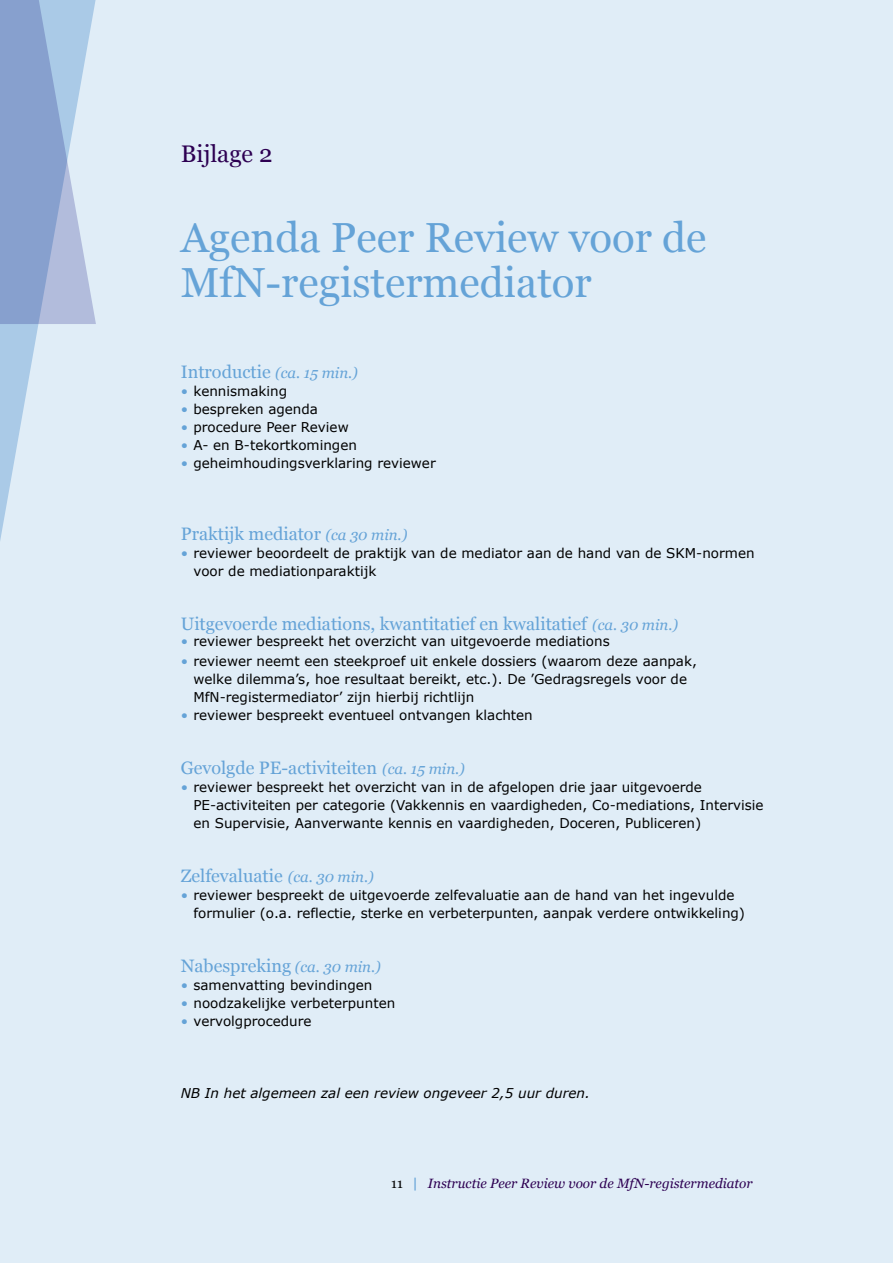
<style>
.page{position:relative;width:893px;height:1263px;background:#e0edf7}
.page>*{position:absolute;margin:0;border:0;box-sizing:border-box;transform-origin:0 0}
.t1{font:42px/45px "Georgia";color:#65a3d7}
.t2{font:24px "Georgia";color:#2d0052}
.t3{font:18px "Georgia";color:#65a3d7}
.t4{font:13.5px/18px "Verdana";color:#000}
.t5{font:italic 13.5px "Georgia";color:#2d0052}
.t6{font:italic 13.5px "Verdana";color:#000}
.s1{font-style:italic;font-size:15px}
.s2{color:#65a3d7}
.s3{font-style:normal;color:#000}
.s4{font-family:"Verdana";font-style:normal;color:#65a3d7}
</style>
<div class="page">
<svg style="left:0;top:324px;width:39px;height:217px"></svg>
<svg style="left:0;top:0;width:96px;height:324px;background:#a0b6d9"></svg>
<h2 class="t2" style="left:181px;top:144px;width:93px">Bijlage 2</h2>
<h1 class="t1" style="left:181px;top:218px;width:527px">Agenda Peer Review voor de<br>MfN-registermediator</h1>
<h3 class="t3" style="left:181px;top:364px;width:179px">Introductie <span class="s1">(ca. 15 min.)</span></h3>
<p class="t4" style="left:181px;top:383px;width:108px"><span class="s2">•</span> kennismaking</p>
<p class="t4" style="left:181px;top:401px;width:139px"><span class="s2">•</span> bespreken agenda</p>
<p class="t4" style="left:181px;top:419px;width:169px"><span class="s2">•</span> procedure Peer Review</p>
<p class="t4" style="left:181px;top:437px;width:178px"><span class="s2">•</span> A- en B-tekortkomingen</p>
<p class="t4" style="left:181px;top:455px;width:257px"><span class="s2">•</span> geheimhoudingsverklaring reviewer</p>
<h3 class="t3" style="left:181px;top:526px;width:228px">Praktijk mediator <span class="s1">(ca 30 min.)</span></h3>
<p class="t4" style="left:193px;top:545px;width:563px;text-indent:-13px"><span class="s2">•</span> reviewer beoordeelt de praktijk van de mediator aan de hand van de SKM-normen voor de mediationparaktijk</p>
<h3 class="t3" style="left:181px;top:616px;width:499px">Uitgevoerde mediations, kwantitatief en kwalitatief <span class="s1">(ca. 30 min.)</span></h3>
<p class="t4" style="left:181px;top:633px;width:430px"><span class="s2">•</span> reviewer bespreekt het overzicht van uitgevoerde mediations</p>
<p class="t4" style="left:193px;top:653px;width:505px;text-indent:-13px"><span class="s2">•</span> reviewer neemt een steekproef uit enkele dossiers (waarom deze aanpak, welke dilemma’s, hoe resultaat bereikt, etc.). De ’Gedragsregels voor de<br>MfN-registermediator’ zijn hierbij richtlijn</p>
<p class="t4" style="left:181px;top:707px;width:354px"><span class="s2">•</span> reviewer bespreekt eventueel ontvangen klachten</p>
<h3 class="t3" style="left:181px;top:760px;width:286px">Gevolgde PE-activiteiten <span class="s1">(ca. 15 min.)</span></h3>
<p class="t4" style="left:193px;top:779px;width:572px;text-indent:-13px"><span class="s2">•</span> reviewer bespreekt het overzicht van in de afgelopen drie jaar uitgevoerde<br>PE-activiteiten per categorie (Vakkennis en vaardigheden, Co-mediations, Intervisie en Supervisie, Aanverwante kennis en vaardigheden, Doceren, Publiceren)</p>
<h3 class="t3" style="left:181px;top:868px;width:195px">Zelfevaluatie <span class="s1">(ca. 30 min.)</span></h3>
<p class="t4" style="left:193px;top:887px;width:553px;text-indent:-13px"><span class="s2">•</span> reviewer bespreekt de uitgevoerde zelfevaluatie aan de hand van het ingevulde formulier (o.a. reflectie, sterke en verbeterpunten, aanpak verdere ontwikkeling)</p>
<h3 class="t3" style="left:181px;top:958px;width:202px">Nabespreking <span class="s1">(ca. 30 min.)</span></h3>
<p class="t4" style="left:181px;top:977px;width:193px"><span class="s2">•</span> samenvatting bevindingen</p>
<p class="t4" style="left:181px;top:995px;width:216px"><span class="s2">•</span> noodzakelijke verbeterpunten</p>
<p class="t4" style="left:181px;top:1013px;width:132px"><span class="s2">•</span> vervolgprocedure</p>
<p class="t6" style="left:181px;top:1088px;width:411px">NB In het algemeen zal een review ongeveer 2,5 uur duren.</p>
<p class="t5" style="left:391px;top:1178px;width:363px"><span class="s3">11</span> <span class="s4">|</span> Instructie Peer Review voor de MfN-registermediator</p>
</div>
